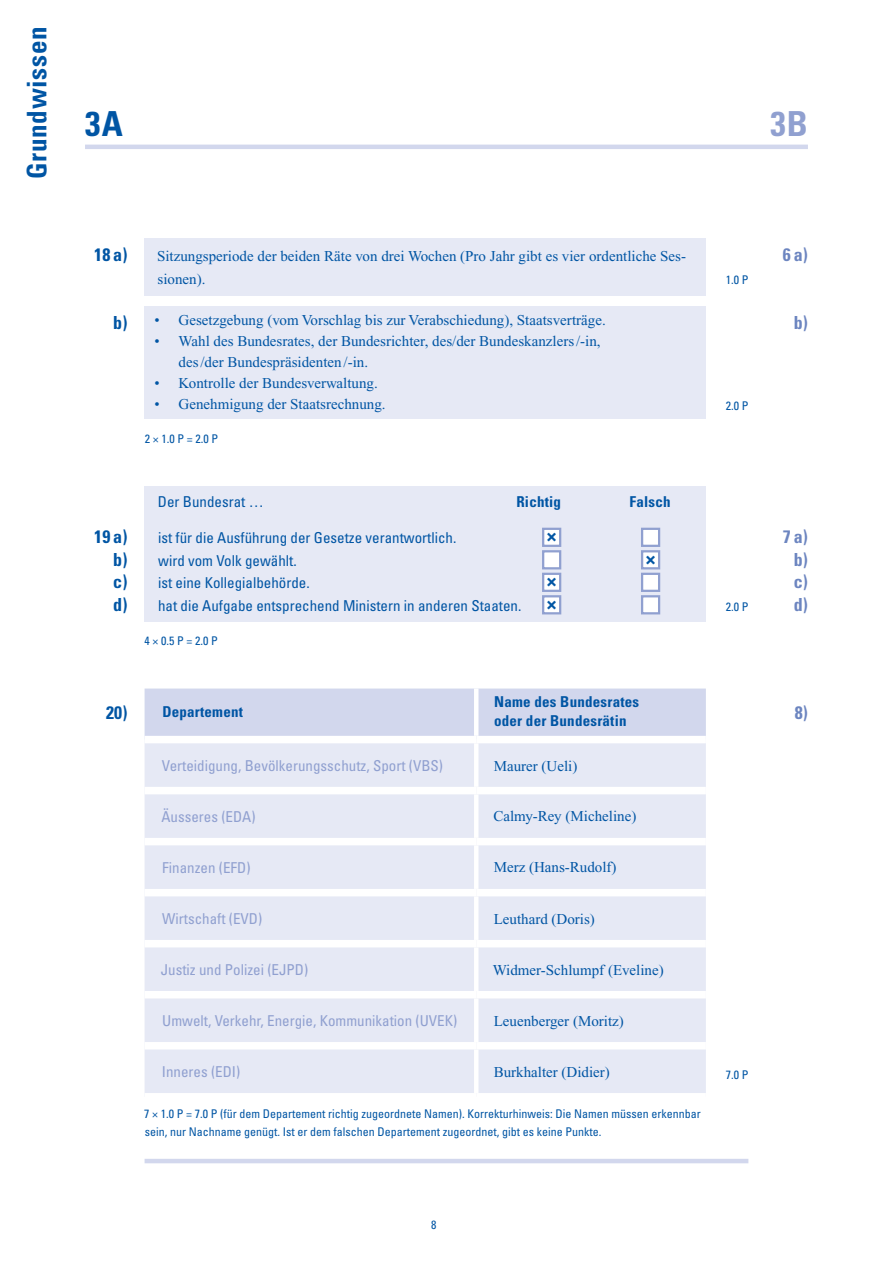
<style>
.page{position:relative;width:893px;height:1263px;background:#fff}
.page>*{position:absolute;margin:0;border:0;box-sizing:border-box;transform-origin:0 0}
.t1{font:700 condensed 34.5px "Univers";color:#0055a4}
.t2{font:700 condensed 34.5px "Univers";color:#90a0d0}
.t3{font:700 condensed 27px "Univers";letter-spacing:.025em;color:#0055a4}
.t4{font:700 condensed 19.5px "Univers";color:#0055a4}
.t5{font:700 condensed 18px/22.5px "Univers";color:#0055a4;text-align:justify}
.t6{font:700 condensed 18px/22.5px "Univers";color:#6c85c0;text-align:center}
.t7{font:15px/22.5px "Times New Roman";color:#0055a4}
.t8{font:condensed 15px "Univers";color:#90a0d0}
.t9{font:condensed 15px "Univers";color:#0055a4}
.t10{font:700 condensed 15px/19.5px "Univers";letter-spacing:.015em;color:#0055a4}
.t11{font:condensed 12px/18px "Univers";color:#0055a4}
</style>
<div class="page">
<hr style="left:85px;top:145px;width:723px;height:4px;background:#d2d7ed">
<hr style="left:145px;top:1159px;width:603px;height:4px;background:#d2d7ed">
<div style="left:145px;top:238px;width:561px;height:58px;background:#e6e9f5"></div>
<div style="left:145px;top:306px;width:561px;height:112px;background:#e6e9f5"></div>
<div style="left:145px;top:486px;width:561px;height:135px;background:#e6e9f5"></div>
<div style="left:543px;top:529px;width:17px;height:17px;background:#fff"></div>
<div style="left:542px;top:528px;width:19px;height:19px;border:2px solid #90a0d0"></div>
<div style="left:641px;top:528px;width:19px;height:19px;background:#fff;border:2px solid #90a0d0"></div>
<div style="left:542px;top:550px;width:19px;height:19px;background:#fff;border:2px solid #90a0d0"></div>
<div style="left:642px;top:551px;width:17px;height:17px;background:#fff"></div>
<div style="left:641px;top:550px;width:19px;height:19px;border:2px solid #90a0d0"></div>
<div style="left:543px;top:574px;width:17px;height:17px;background:#fff"></div>
<div style="left:542px;top:573px;width:19px;height:19px;border:2px solid #90a0d0"></div>
<div style="left:641px;top:573px;width:19px;height:19px;background:#fff;border:2px solid #90a0d0"></div>
<div style="left:543px;top:596px;width:17px;height:17px;background:#fff"></div>
<div style="left:542px;top:595px;width:19px;height:19px;border:2px solid #90a0d0"></div>
<div style="left:641px;top:595px;width:19px;height:19px;background:#fff;border:2px solid #90a0d0"></div>
<div style="left:145px;top:688px;width:561px;height:48px;background:#d2d7ed"></div>
<div style="left:145px;top:743px;width:561px;height:350px;background:#e6e9f5"></div>
<hr style="left:474px;top:688px;width:4px;height:48px;background:#fff">
<hr style="left:474px;top:743px;width:4px;height:44px;background:#fff">
<hr style="left:474px;top:794px;width:4px;height:44px;background:#fff">
<hr style="left:474px;top:845px;width:4px;height:44px;background:#fff">
<hr style="left:474px;top:896px;width:4px;height:44px;background:#fff">
<hr style="left:474px;top:947px;width:4px;height:44px;background:#fff">
<hr style="left:474px;top:998px;width:4px;height:44px;background:#fff">
<hr style="left:474px;top:1049px;width:4px;height:44px;background:#fff">
<div style="left:145px;top:787px;width:331px;height:7px;background:#fff"></div>
<div style="left:476px;top:787px;width:230px;height:7px;background:#fff"></div>
<div style="left:145px;top:838px;width:331px;height:7px;background:#fff"></div>
<div style="left:476px;top:838px;width:230px;height:7px;background:#fff"></div>
<div style="left:145px;top:889px;width:331px;height:7px;background:#fff"></div>
<div style="left:476px;top:889px;width:230px;height:7px;background:#fff"></div>
<div style="left:145px;top:940px;width:331px;height:7px;background:#fff"></div>
<div style="left:476px;top:940px;width:230px;height:7px;background:#fff"></div>
<div style="left:145px;top:991px;width:331px;height:7px;background:#fff"></div>
<div style="left:476px;top:991px;width:230px;height:7px;background:#fff"></div>
<div style="left:145px;top:1042px;width:331px;height:7px;background:#fff"></div>
<div style="left:476px;top:1042px;width:230px;height:7px;background:#fff"></div>
<h2 class="t3" style="left:20px;top:179px;width:154px;rotate:-90deg">Grundwissen</h2>
<h1 class="t1" style="left:85px;top:103px;width:39px">3A</h1>
<h1 class="t2" style="left:770px;top:103px;width:39px">3B</h1>
<p class="t5" style="left:94px;top:243px;width:35px">18 a)</p>
<p class="t5" style="left:113px;top:311px;width:16px">b)</p>
<p class="t7" style="left:157px;top:245px;width:530px">Sitzungsperiode der beiden Räte von drei Wochen (Pro Jahr gibt es vier ordentliche Ses&shy;sionen).</p>
<p class="t7" style="left:155px;top:309px;width:453px">• Gesetzgebung (vom Vorschlag bis zur Verabschiedung), Staatsverträge.</p>
<p class="t7" style="left:179px;top:331px;width:424px;line-height:21px;text-indent:-24px">• Wahl des Bundesrates, der Bundesrichter, des/der Bundeskanzlers/-in, des/der Bundespräsidenten/-in.</p>
<p class="t7" style="left:155px;top:372px;width:225px">• Kontrolle der Bundesverwaltung.</p>
<p class="t7" style="left:155px;top:393px;width:232px">• Genehmigung der Staatsrechnung.</p>
<p class="t11" style="left:726px;top:270px;width:24px">1.0 P</p>
<p class="t11" style="left:726px;top:396px;width:24px">2.0 P</p>
<p class="t6" style="left:783px;top:243px;width:27px">6a)</p>
<p class="t6" style="left:794px;top:311px;width:16px">b)</p>
<p class="t11" style="left:145px;top:429px;width:75px">2 × 1.0 P = 2.0 P</p>
<p class="t5" style="left:113px;top:525px;width:16px;text-indent:-19px">19 a) b) c) d)</p>
<p class="t9" style="left:158px;top:492px;width:107px">Der Bundesrat …</p>
<p class="t10" style="left:516px;top:492px;width:46px">Richtig</p>
<p class="t10" style="left:630px;top:492px;width:43px">Falsch</p>
<p class="t9" style="left:158px;top:528px;width:300px">ist für die Ausführung der Gesetze verantwortlich.</p>
<h3 class="t4" style="left:547px;top:523px;width:11px">×</h3>
<p class="t9" style="left:158px;top:551px;width:140px">wird vom Volk gewählt.</p>
<h3 class="t4" style="left:646px;top:546px;width:11px">×</h3>
<p class="t9" style="left:158px;top:573px;width:153px">ist eine Kollegialbehörde.</p>
<h3 class="t4" style="left:547px;top:568px;width:11px">×</h3>
<p class="t9" style="left:158px;top:596px;width:365px">hat die Aufgabe entsprechend Ministern in anderen Staaten.</p>
<h3 class="t4" style="left:547px;top:591px;width:11px">×</h3>
<p class="t11" style="left:726px;top:597px;width:24px">2.0 P</p>
<p class="t6" style="left:783px;top:525px;width:27px">7a) b) c) d)</p>
<p class="t11" style="left:145px;top:631px;width:75px">4 × 0.5 P = 2.0 P</p>
<p class="t5" style="left:106px;top:701px;width:23px">20)</p>
<p class="t10" style="left:162px;top:701px;width:82px">Departement</p>
<p class="t10" style="left:494px;top:691px;width:147px">Name des Bundesrates oder der Bundesrätin</p>
<p class="t8" style="left:162px;top:756px;width:283px">Verteidigung, Bevölkerungsschutz, Sport (VBS)</p>
<p class="t7" style="left:494px;top:755px;width:85px">Maurer (Ueli)</p>
<p class="t8" style="left:161px;top:807px;width:96px">Äusseres (EDA)</p>
<p class="t7" style="left:493px;top:804px;width:144px">Calmy-Rey (Micheline)</p>
<p class="t8" style="left:162px;top:858px;width:90px">Finanzen (EFD)</p>
<p class="t7" style="left:494px;top:855px;width:124px">Merz (Hans-Rudolf)</p>
<p class="t8" style="left:162px;top:909px;width:102px">Wirtschaft (EVD)</p>
<p class="t7" style="left:494px;top:908px;width:103px">Leuthard (Doris)</p>
<p class="t8" style="left:161px;top:960px;width:149px">Justiz und Polizei (EJPD)</p>
<p class="t7" style="left:493px;top:959px;width:172px">Widmer-Schlumpf (Eveline)</p>
<p class="t8" style="left:162px;top:1011px;width:297px">Umwelt, Verkehr, Energie, Kommunikation (UVEK)</p>
<p class="t7" style="left:494px;top:1010px;width:132px">Leuenberger (Moritz)</p>
<p class="t8" style="left:162px;top:1062px;width:80px">Inneres (EDI)</p>
<p class="t7" style="left:494px;top:1061px;width:118px">Burkhalter (Didier)</p>
<p class="t6" style="left:795px;top:701px;width:15px">8)</p>
<p class="t11" style="left:726px;top:1065px;width:24px">7.0 P</p>
<p class="t11" style="left:144px;top:1104px;width:558px">7 × 1.0 P = 7.0 P (für dem Departement richtig zugeordnete Namen). Korrekturhinweis: Die Namen müssen erkennbar sein, nur Nachname genügt. Ist er dem falschen Departement zugeordnet, gibt es keine Punkte.</p>
<p class="t11" style="left:431px;top:1215px;width:7px">8</p>
</div>
